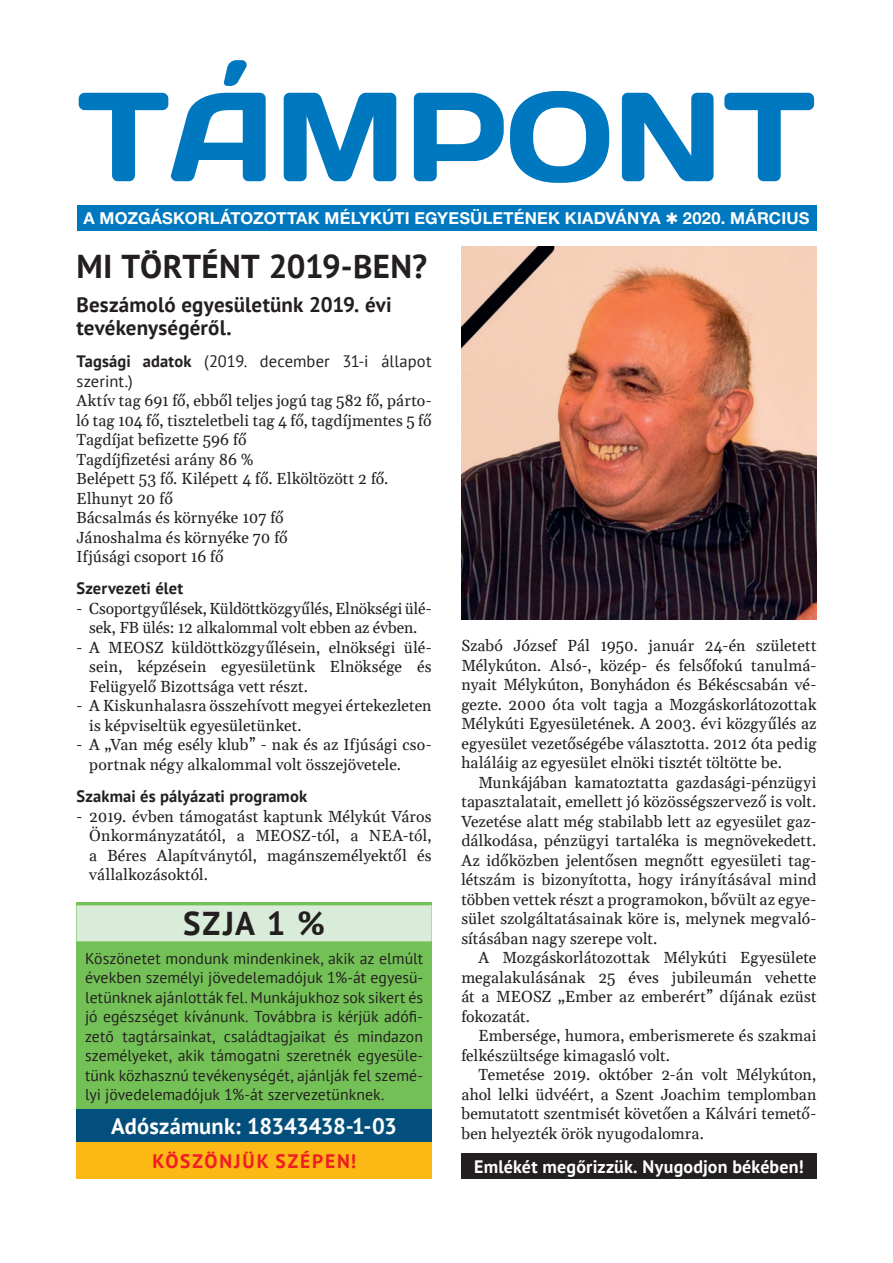
<style>
.page{position:relative;width:893px;height:1263px;background:#fff}
.page>*{position:absolute;margin:0;border:0;box-sizing:border-box;transform-origin:0 0}
.t1{font:700 33px "PT Sans";letter-spacing:.01em;color:#231f20}
.t2{font:700 22.5px "PT Sans";letter-spacing:.005em;color:#fff}
.t3{font:700 21px/22.5px "PT Sans";letter-spacing:.01em;color:#231f20}
.t4{font:700 19.5px "PT Sans";letter-spacing:.095em;color:#ee1d23}
.t5{font:700 18px "PT Sans";letter-spacing:.01em;color:#fff}
.t6{font:700 16.5px "Helvetica Neue";letter-spacing:.01em;color:#fff}
.t7{font:16.5px/19.5px "PT Sans";letter-spacing:.005em;color:#231f20}
.t8{font:700 16.5px "PT Sans";letter-spacing:.01em;color:#231f20}
.t9{font:15.75px/19.5px "Gelasio";letter-spacing:.005em;color:#231f20;text-align:justify}
.t10{font:15.75px/19.5px "PT Sans";color:#231f20;text-align:justify}
.s1{font-weight:700}
</style>
<div class="page">
<svg style="left:284px;top:93px;width:112px;height:88px"></svg>
<svg style="left:622px;top:93px;width:92px;height:88px"></svg>
<svg style="left:724px;top:93px;width:90px;height:88px"></svg>
<svg style="left:79px;top:60px;width:187px;height:121px"></svg>
<svg style="left:414px;top:93px;width:90px;height:88px"></svg>
<svg style="left:510px;top:91px;width:99px;height:92px"></svg>
<div style="left:77px;top:205px;width:739px;height:26px;background:#0078c0"></div>
<img style="left:461px;top:247px;width:356px;height:373px">
<div style="left:461px;top:1153px;width:355px;height:26px;background:#231f20"></div>
<div style="left:77px;top:902px;width:355px;height:42px;background:linear-gradient(to right,#73c156,#73c156)"></div>
<div style="left:77px;top:944px;width:355px;height:165px;background:#73c156"></div>
<div style="left:77px;top:1109px;width:355px;height:34px;background:#034f7b"></div>
<div style="left:77px;top:1143px;width:355px;height:36px;background:#fcb814"></div>
<div style="left:77px;top:905px;width:355px;height:36px;background:#d8ecd9"></div>
<p class="t6" style="left:83px;top:208px;width:728px">A MOZGÁSKORLÁTOZOTTAK MÉLYKÚTI EGYESÜLETÉNEK KIADVÁNYA ✱ 2020. MÁRCIUS</p>
<h1 class="t1" style="left:77px;top:244px;width:352px">MI TÖRTÉNT 2019-BEN?</h1>
<h3 class="t3" style="left:77px;top:293px;width:317px">Beszámoló egyesületünk 2019. évi tevé-kenységéről.</h3>
<p class="t7" style="left:77px;top:351px;width:357px"><span class="s1">Tagsági adatok</span> (2019. december 31-i állapot szerint.)</p>
<p class="t9" style="left:77px;top:389px;width:357px;text-align:left">Aktív tag 691 fő, ebből teljes jogú tag 582 fő, párto&shy;ló tag 104 fő, tiszteletbeli tag 4 fő, tagdíjmentes 5 fő Tagdíjat befizette 596 fő<br>Tagdíjfizetési arány 86 %<br>Belépett 53 fő. Kilépett 4 fő. Elköltözött 2 fő.<br>Elhunyt 20 fő<br>Bácsalmás és környéke 107 fő<br>Jánoshalma és környéke 70 fő<br>Ifjúsági csoport 16 fő</p>
<p class="t8" style="left:77px;top:577px;width:108px">Szervezeti élet</p>
<p class="t9" style="left:77px;top:596px;width:357px;text-align:center">- Csoportgyűlések, Küldöttközgyűlés, Elnökségi ülé&shy;sek, FB ülés: 12 alkalommal volt ebben az évben.</p>
<p class="t9" style="left:89px;top:635px;width:344px;text-indent:-13px">- A MEOSZ küldöttközgyűlésein, elnökségi ülé&shy;sein, képzésein egyesületünk Elnöksége és Felügyelő Bizottsága vett részt.</p>
<p class="t9" style="left:89px;top:694px;width:344px;text-indent:-13px">- A Kiskunhalasra összehívott megyei értekezleten is képviseltük egyesületünket.</p>
<p class="t9" style="left:89px;top:733px;width:344px;text-indent:-13px">- A „Van még esély klub” - nak és az Ifjúsági cso&shy;portnak négy alkalommal volt összejövetele.</p>
<p class="t8" style="left:77px;top:785px;width:232px">Szakmai és pályázati programok</p>
<p class="t9" style="left:89px;top:804px;width:344px;text-indent:-13px">- 2019. évben támogatást kaptunk Mélykút Város Önkormányzatától, a MEOSZ-tól, a NEA-tól, a Béres Alapítványtól, magánszemélyektől és vállalkozásoktól.</p>
<p class="t9" style="left:461px;top:634px;width:357px">Szabó József Pál 1950. január 24-én született Mélykúton. Alsó-, közép- és felsőfokú tanulmá&shy;nyait Mélykúton, Bonyhádon és Békéscsabán vé&shy;gezte. 2000 óta volt tagja a Mozgáskorlátozottak Mélykúti Egyesületének. A 2003. évi közgyűlés az egyesület vezetőségébe választotta. 2012 óta pedig haláláig az egyesület elnöki tisztét töltötte be.</p>
<p class="t9" style="left:461px;top:771px;width:357px;text-indent:17px">Munkájában kamatoztatta gazdasági-pénzügyi tapasztalatait, emellett jó közösségszervező is volt.<br>Vezetése alatt még stabilabb lett az egyesület gaz&shy;dálkodása, pénzügyi tartaléka is megnövekedett.<br>Az időközben jelentősen megnőtt egyesületi tag&shy;létszám is bizonyította, hogy irányításával mind többen vettek részt a programokon, bővült az egye&shy;sület szolgáltatásainak köre is, melynek megvaló&shy;sításában nagy szerepe volt.</p>
<p class="t9" style="left:461px;top:946px;width:357px;text-indent:17px">A Mozgáskorlátozottak Mélykúti Egyesülete megalakulásának 25 éves jubileumán vehette át a MEOSZ „Ember az emberért” díjának ezüst fokozatát.</p>
<p class="t9" style="left:461px;top:1024px;width:357px;text-indent:17px">Embersége, humora, emberismerete és szakmai felkészültsége kimagasló volt.</p>
<p class="t9" style="left:461px;top:1063px;width:357px;text-indent:17px">Temetése 2019. október 2-án volt Mélykúton, ahol lelki üdvéért, a Szent Joachim templomban bemutatott szentmisét követően a Kálvári temető&shy;ben helyezték örök nyugodalomra.</p>
<p class="t5" style="left:474px;top:1155px;width:331px">Emlékét megőrizzük. Nyugodjon békében!</p>
<h1 class="t1" style="left:183px;top:901px;width:143px">SZJA 1 %</h1>
<p class="t10" style="left:85px;top:948px;width:340px">Köszönetet mondunk mindenkinek, akik az elmúlt években személyi jövedelemadójuk 1%-át egyesü&shy;letünknek ajánlották fel. Munkájukhoz sok sikert és jó egészséget kívánunk. Továbbra is kérjük adófi&shy;zető tagtársainkat, családtagjaikat és mindazon személyeket, akik támogatni szeretnék egyesüle&shy;tünk közhasznú tevékenységét, ajánlják fel szemé&shy;lyi jövedelemadójuk 1%-át szervezetünknek.</p>
<h2 class="t2" style="left:111px;top:1111px;width:287px">Adószámunk: 18343438-1-03</h2>
<p class="t4" style="left:153px;top:1148px;width:205px">KÖSZÖNJÜK SZÉPEN!</p>
</div>
